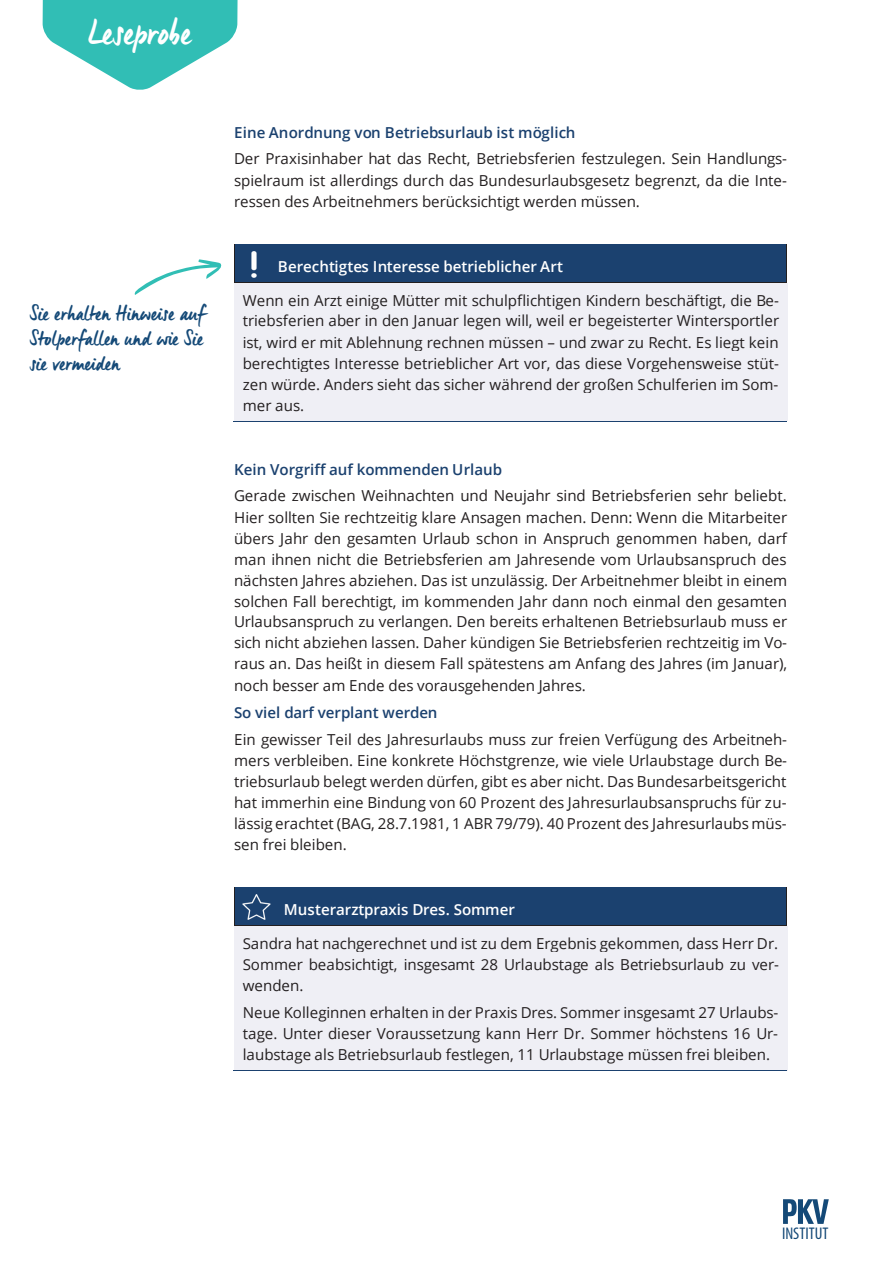
<style>
.page{position:relative;width:893px;height:1263px;background:#fff}
.page>*{position:absolute;margin:0;border:0;box-sizing:border-box;transform-origin:0 0}
.t1{font:36px "Manus Smooth";color:#fff}
.t2{font:21px/25.2px "Manus Smooth";letter-spacing:.005em;color:#144977;text-align:justify}
.t3{font:condensed 16.95px "Myriad Pro";color:#144977}
.t4{font:15.15px/21px "Open Sans";letter-spacing:-.005em;color:#231f20;text-align:justify}
.t5{font:600 15.15px "Open Sans";color:#fff}
.s1{font-weight:600;color:#1b416f}
</style>
<div class="page">
<div style="left:235px;top:245px;width:552px;height:37px;background:#1b416f"></div>
<div style="left:235px;top:244px;width:552px;height:5px;background:#1b416f"></div>
<hr style="left:234px;top:249px;width:1px;height:33px;background:#231f20">
<hr style="left:787px;top:249px;width:1px;height:33px;background:#231f20">
<div style="left:234px;top:283px;width:553px;height:138px;background:#efeff5"></div>
<hr style="left:235px;top:282px;width:552px;height:1px;background:#231f20">
<hr style="left:234px;top:421px;width:553px;height:1px;background:#1b416f">
<div style="left:235px;top:888px;width:552px;height:37px;background:#1b416f"></div>
<hr style="left:235px;top:887px;width:552px;height:1px;background:#231f20">
<hr style="left:234px;top:892px;width:1px;height:33px;background:#231f20">
<hr style="left:787px;top:892px;width:1px;height:33px;background:#231f20">
<div style="left:234px;top:926px;width:553px;height:144px;background:#efeff5"></div>
<hr style="left:235px;top:925px;width:552px;height:1px;background:#231f20">
<hr style="left:234px;top:1070px;width:553px;height:1px;background:#1b416f">
<img style="left:251px;top:252px;width:5px;height:25px">
<img style="left:243px;top:894px;width:27px;height:26px">
<svg style="left:43px;top:0;width:195px;height:90px"></svg>
<svg style="left:783px;top:1199px;width:46px;height:25px"></svg>
<svg style="left:135px;top:259px;width:87px;height:36px"></svg>
<p class="t1" style="left:88px;top:11px;width:105px">Leseprobe</p>
<p class="t2" style="left:30px;top:300px;width:178px">Sie erhalten Hinweise auf Stolperfallen und wie Sie sie vermeiden</p>
<p class="t4" style="left:234px;top:119px;width:554px;line-height:26.4px"><span class="s1">Eine Anordnung von Betriebsurlaub ist möglich<br></span>Der Praxisinhaber hat das Recht, Betriebsferien festzulegen. Sein Handlungs-</p>
<p class="t4" style="left:234px;top:169px;width:554px">spielraum ist allerdings durch das Bundesurlaubsgesetz begrenzt, da die Inte&shy;ressen des Arbeitnehmers berücksichtigt werden müssen.</p>
<p class="t5" style="left:278px;top:256px;width:287px">Berechtigtes Interesse betrieblicher Art</p>
<p class="t4" style="left:243px;top:290px;width:538px">Wenn ein Arzt einige Mütter mit schulpflichtigen Kindern beschäftigt, die Be&shy;triebsferien aber in den Januar legen will, weil er begeisterter Wintersportler ist, wird er mit Ablehnung rechnen müssen – und zwar zu Recht. Es liegt kein berechtigtes Interesse betrieblicher Art vor, das diese Vorgehensweise stüt&shy;zen würde. Anders sieht das sicher während der großen Schulferien im Som&shy;mer aus.</p>
<p class="t4" style="left:234px;top:456px;width:554px;line-height:26.4px"><span class="s1">Kein Vorgriff auf kommenden Urlaub<br></span>Gerade zwischen Weihnachten und Neujahr sind Betriebsferien sehr beliebt.</p>
<p class="t4" style="left:234px;top:506px;width:555px">Hier sollten Sie rechtzeitig klare Ansagen machen. Denn: Wenn die Mitarbeiter übers Jahr den gesamten Urlaub schon in Anspruch genommen haben, darf man ihnen nicht die Betriebsferien am Jahresende vom Urlaubsanspruch des nächsten Jahres abziehen. Das ist unzulässig. Der Arbeitnehmer bleibt in einem solchen Fall berechtigt, im kommenden Jahr dann noch einmal den gesamten Urlaubsanspruch zu verlangen. Den bereits erhaltenen Betriebsurlaub muss er sich nicht abziehen lassen. Daher kündigen Sie Betriebsferien rechtzeitig im Vo&shy;raus an. Das heißt in diesem Fall spätestens am Anfang des Jahres (im Januar), noch besser am Ende des vorausgehenden Jahres.</p>
<p class="t4" style="left:234px;top:698px;width:554px;line-height:27px"><span class="s1">So viel darf verplant werden<br></span>Ein gewisser Teil des Jahresurlaubs muss zur freien Verfügung des Arbeitneh-</p>
<p class="t4" style="left:234px;top:749px;width:554px">mers verbleiben. Eine konkrete Höchstgrenze, wie viele Urlaubstage durch Be&shy;triebsurlaub belegt werden dürfen, gibt es aber nicht. Das Bundesarbeitsgericht hat immerhin eine Bindung von 60 Prozent des Jahresurlaubsanspruchs für zu&shy;lässig erachtet (BAG, 28.7.1981, 1 ABR 79/79). 40 Prozent des Jahresurlaubs müs&shy;sen frei bleiben.</p>
<p class="t5" style="left:284px;top:899px;width:233px">Musterarztpraxis Dres. Sommer</p>
<p class="t4" style="left:243px;top:932px;width:538px">Sandra hat nachgerechnet und ist zu dem Ergebnis gekommen, dass Herr Dr.<br>Sommer beabsichtigt, insgesamt 28 Urlaubstage als Betriebsurlaub zu ver&shy;wenden.</p>
<p class="t4" style="left:243px;top:1001px;width:537px">Neue Kolleginnen erhalten in der Praxis Dres. Sommer insgesamt 27 Urlaubs&shy;tage. Unter dieser Voraussetzung kann Herr Dr. Sommer höchstens 16 Ur&shy;laubstage als Betriebsurlaub festlegen, 11 Urlaubstage müssen frei bleiben.</p>
<p class="t3" style="left:782px;top:1223px;width:48px">INSTITUT</p>
</div>
